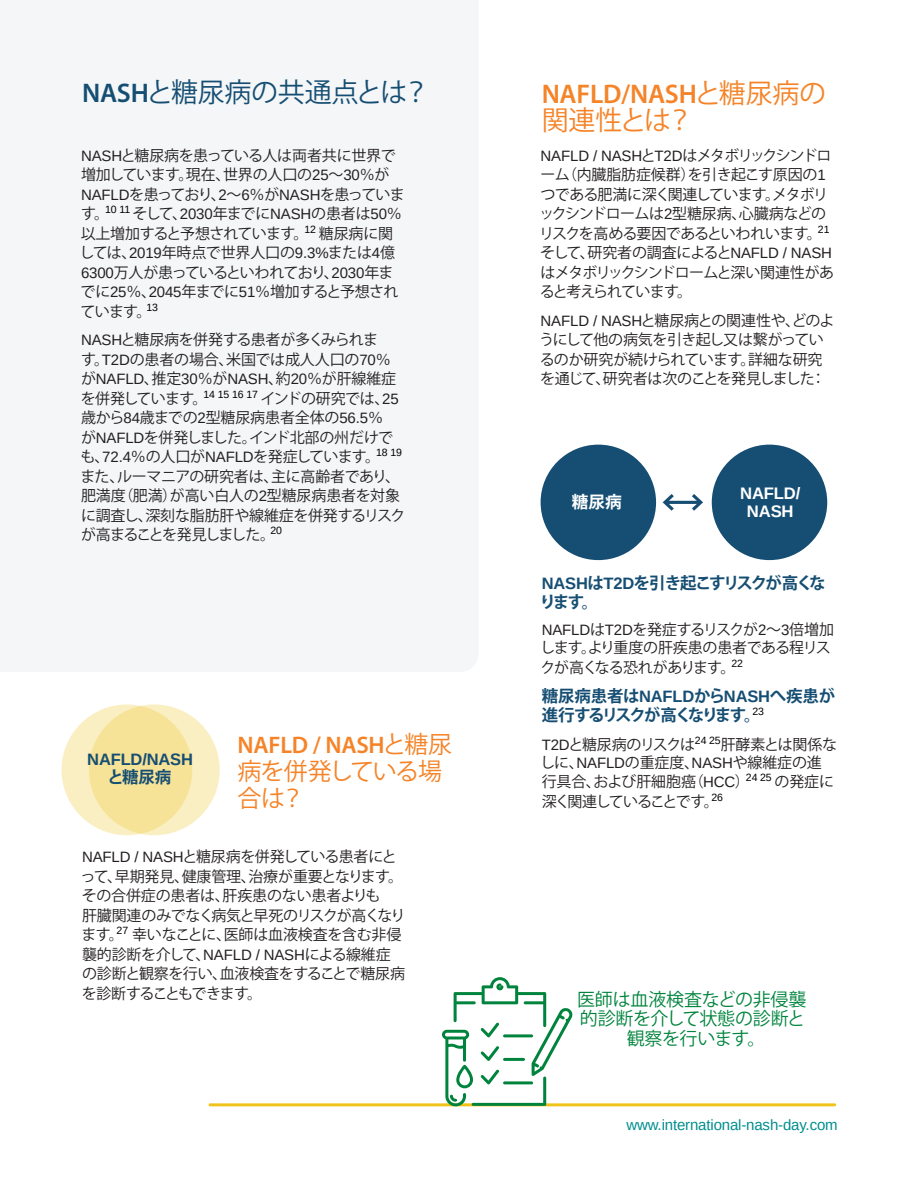
<style>
.page{position:relative;width:918px;height:1188px;background:#fff}
.page>*{position:absolute;margin:0;border:0;box-sizing:border-box;transform-origin:0 0}
.H2_orange{font:27px/27px "Koz Go Pr 6 N";letter-spacing:-.05em;color:#f58429}
.H2_orange-2{font:27px "Koz Go Pr 6 N";letter-spacing:-.01em;color:#164e73}
.H2_orange-3{font:24px/27px "Koz Go Pr 6 N";letter-spacing:-.05em;color:#f58429}
.paragraph{font:18px/19.5px "Koz Go Pr 6 N";letter-spacing:-.01em;color:#00843d;text-align:center}
.H3_blue{font:700 16.65px/18px "Liberation Sans";letter-spacing:-.01em;color:#fff;text-align:center}
.H3_blue-2{font:700 16.65px "Koz Go Pr 6 N";color:#fff}
.paragraph-2{font:700 16.5px/19.8px "Koz Go Pr 6 N";letter-spacing:-.06em;color:#164e73}
.paragraph-3{font:700 16.5px/19.8px "Koz Go Pr 6 N";letter-spacing:-.1em;color:#164e73}
.H3_blue-3{font:700 16.5px/18px "Liberation Sans";letter-spacing:-.01em;color:#164e73;text-align:center}
.paragraph-4{font:15px/19.5px "Koz Go Pr 6 N";letter-spacing:-.01em;color:#231f20}
.paragraph-5{font:15px/19.5px "Koz Go Pr 6 N";letter-spacing:-.03em;color:#231f20}
.paragraph-6{font:15px/19.5px "Koz Go Pr 6 N";letter-spacing:-.05em;color:#231f20}
.H3_orange{font:15px "Liberation Sans";letter-spacing:-.01em;color:#008e8e}
.paragraph-7{font:15px "Koz Go Pr 6 N";letter-spacing:-.06em;color:#231f20}
.s1{font-family:"Myriad Pro";font-weight:600}
.s2{font-family:"Liberation Sans"}
.s3{font-family:"Koz Go Pr 6 N"}
</style>
<div class="page">
<div style="left:0;top:0;width:478px;height:672px;background:#f4f6f8"></div>
<hr style="left:210px;top:1103px;width:625px;height:3px;background:#efc319">
<div style="left:541px;top:445px;width:115px;height:115px;background:#164e73;border-radius:50%"></div>
<div style="left:712px;top:445px;width:115px;height:115px;background:#164e73;border-radius:50%"></div>
<div style="left:89px;top:704px;width:131px;height:131px;background:#faefc3;border-radius:50%"></div>
<svg style="left:61px;top:704px;width:131px;height:131px;background:#f7e6a3"></svg>
<hr style="left:665px;top:501px;width:36px;height:3px;background:#164e73">
<svg style="left:662px;top:494px;width:15px;height:17px"></svg>
<svg style="left:689px;top:494px;width:14px;height:17px"></svg>
<svg style="left:442px;top:977px;width:131px;height:129px"></svg>
<hr style="left:503px;top:1081px;width:30px;height:3px;background:#00843d;border-radius:2px">
<p class="H2_orange-2" style="left:82px;top:77px;width:349px"><span class="s1">NASH</span>と糖尿病の共通点とは？</p>
<p class="paragraph-5" style="left:80px;top:146px;width:327px"><span class="s2">NASH</span>と糖尿病を患っている人は両者共に世界で増加しています。現在、世界の人口の<span class="s2">25</span>〜<span class="s2">30</span>％が<br><span class="s2">NAFLD</span>を患っており、<span class="s2">2</span>〜<span class="s2">6</span>％が<span class="s2">NASH</span>を患っています。<sup>10</sup> <sup>11</sup> そして、<span class="s2">2030</span>年までに<span class="s2">NASH</span>の患者は<span class="s2">50</span>％以上増加すると予想されています。<sup>12</sup> 糖尿病に関しては、<span class="s2">2019</span>年時点で世界人口の<span class="s2">9.3%</span>または<span class="s2">4</span>億<br><span class="s2">6300</span>万人が患っているといわれており、<span class="s2">2030</span>年までに<span class="s2">25</span>％、<span class="s2">2045</span>年までに<span class="s2">51</span>％増加すると予想されています。<sup>13</sup></p>
<p class="paragraph-4" style="left:80px;top:330px;width:327px"><span class="s2">NASH</span>と糖尿病を併発する患者が多くみられま<br>す。<span class="s2">T2D</span>の患者の場合、米国では成人人口の<span class="s2">70</span>％が<span class="s2">NAFLD</span>、推定<span class="s2">30</span>％が<span class="s2">NASH</span>、約<span class="s2">20</span>％が肝線維症を併発しています。<sup>14</sup> <sup>15</sup> <sup>16</sup> <sup>17</sup> インドの研究では、<span class="s2">25</span>歳から<span class="s2">84</span>歳までの<span class="s2">2</span>型糖尿病患者全体の<span class="s2">56.5</span>％が<span class="s2">NAFLD</span>を併発しました。インド北部の州だけでも、<span class="s2">72.4</span>％の人口が<span class="s2">NAFLD</span>を発症しています。<sup>18</sup> <sup>19</sup>また、ルーマニアの研究者は、主に高齢者であり、肥満度（肥満）が高い白人の<span class="s2">2</span>型糖尿病患者を対象に調査し、深刻な脂肪肝や線維症を併発するリスクが高まることを発見しました。<sup>20</sup></p>
<p class="H3_blue-3" style="left:87px;top:750px;width:107px">NAFLD/NASH<span class="s3">と糖尿病</span></p>
<p class="H2_orange-3" style="left:237px;top:731px;width:216px"><span class="s1">NAFLD / NASH</span>と糖尿病を併発している場合は？</p>
<p class="paragraph-4" style="left:81px;top:847px;width:327px"><span class="s2">NAFLD / NASH</span>と糖尿病を併発している患者にとって、早期発見、健康管理、治療が重要となります。その合併症の患者は、肝疾患のない患者よりも<br>肝臓関連のみでなく病気と早死のリスクが高くなります。<sup>27</sup> 幸いなことに、医師は血液検査を含む非侵襲的診断を介して、<span class="s2">NAFLD / NASH</span>による線維症の診断と観察を行い、血液検査をすることで糖尿病を診断することもできます。</p>
<p class="H2_orange" style="left:542px;top:80px;width:286px"><span class="s1">NAFLD/NASH</span>と糖尿病の関連性とは？</p>
<p class="paragraph-6" style="left:539px;top:146px;width:297px"><span class="s2">NAFLD / NASH</span>と<span class="s2">T2D</span>はメタボリックシンドローム（内臓脂肪症候群）を引き起こす原因の<span class="s2">1</span>つである肥満に深く関連しています。メタボリックシンドロームは<span class="s2">2</span>型糖尿病、心臓病などのリスクを高める要因であるといわれいます。<sup>21</sup>そして、研究者の調査によると<span class="s2">NAFLD / NASH</span>はメタボリックシンドロームと深い関連性があると考えられています。</p>
<p class="paragraph-5" style="left:539px;top:311px;width:297px"><span class="s2">NAFLD / NASH</span>と糖尿病との関連性や、どのようにして他の病気を引き起し又は繋がっているのか研究が続けられています。詳細な研究を通じて、研究者は次のことを発見しました：</p>
<p class="H3_blue-2" style="left:572px;top:493px;width:51px">糖尿病</p>
<p class="H3_blue" style="left:740px;top:484px;width:62px">NAFLD/<br>NASH</p>
<p class="paragraph-3" style="left:540px;top:573px;width:288px"><span class="s2">NASH</span>は<span class="s2">T2D</span>を引き起こすリスクが高くなります。</p>
<p class="paragraph-5" style="left:540px;top:621px;width:295px;line-height:18px"><span class="s2">NAFLD</span>は<span class="s2">T2D</span>を発症するリスクが<span class="s2">2</span>〜<span class="s2">3</span>倍増加します。より重度の肝疾患の患者である程リス</p>
<p class="paragraph-7" style="left:541px;top:659px;width:204px">クが高くなる恐れがあります。<sup>22</sup></p>
<p class="paragraph-2" style="left:542px;top:686px;width:295px">糖尿病患者は<span class="s2">NAFLD</span>から<span class="s2">NASH</span>へ疾患が進行するリスクが高くなります。<sup>23</sup></p>
<p class="paragraph-4" style="left:540px;top:736px;width:299px;line-height:18px"><span class="s2">T2D</span>と糖尿病のリスクは<sup>24</sup> <sup>25</sup>肝酵素とは関係なしに、<span class="s2">NAFLD</span>の重症度、<span class="s2">NASH</span>や線維症の進</p>
<p class="paragraph-5" style="left:542px;top:773px;width:294px">行具合、および肝細胞癌（<span class="s2">HCC</span>）<sup>24</sup> <sup>25</sup> の発症に深く関連していることです。<sup>26</sup></p>
<p class="paragraph" style="left:577px;top:990px;width:231px">医師は血液検査などの非侵襲的診断を介して状態の診断と観察を行います。</p>
<p class="H3_orange" style="left:626px;top:1115px;width:213px">www.international-nash-day.com</p>
</div>
